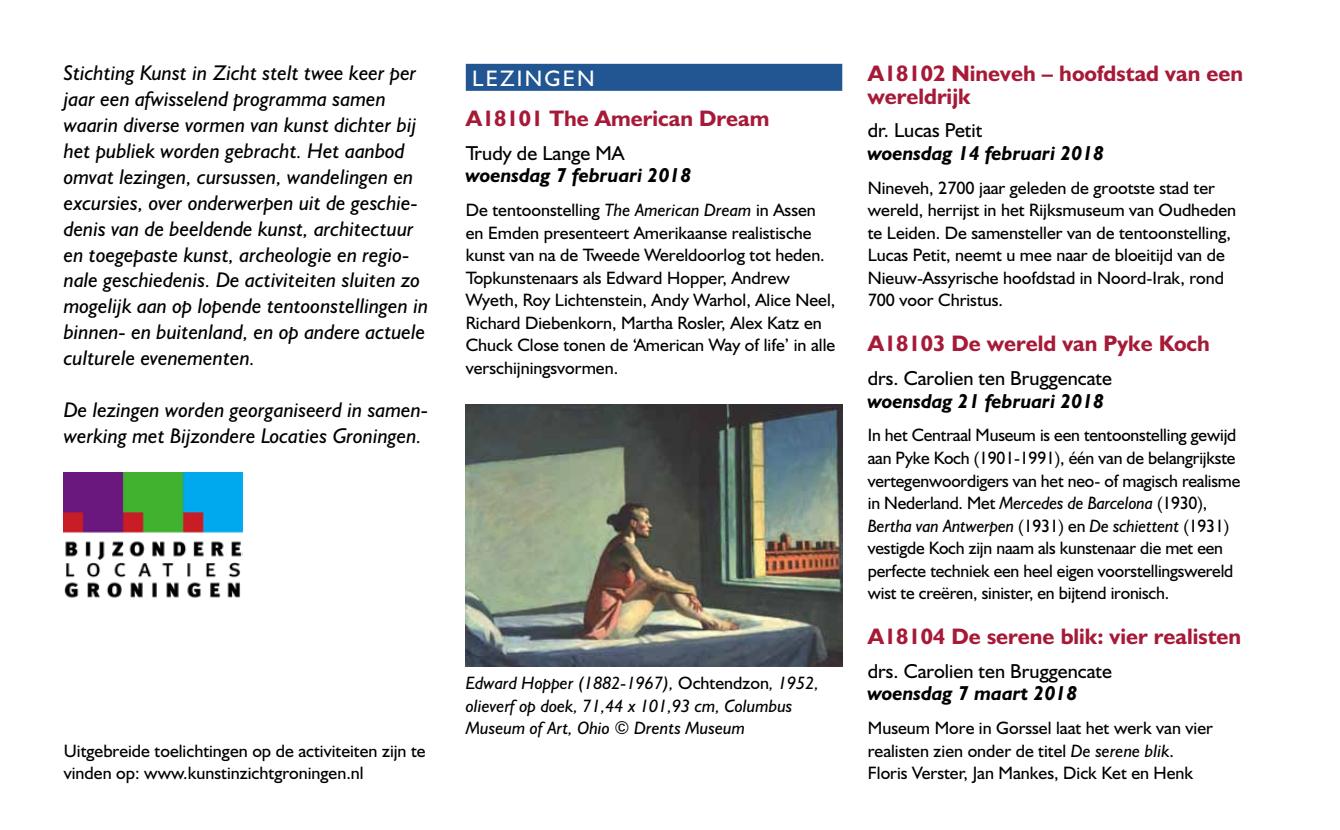
<style>
.page{position:relative;width:1340px;height:830px;background:#fff}
.page>*{position:absolute;margin:0;border:0;box-sizing:border-box;transform-origin:0 0}
.t1{font:700 22.5px/22.5px "Humanist 521 BT";color:#a61a38}
.t2{font:22.5px "Humanist 521 BT";letter-spacing:.1em;color:#fff}
.t3{font:italic 21.38px/25.9px "Humanist 521 BT";color:#000}
.t4{font:italic 700 20.25px "Humanist 521 BT";color:#000}
.t5{font:20.25px "Humanist 521 BT";color:#000}
.t6{font:18px/22.5px "Humanist 521 BT";color:#000}
.t7{font:italic 18px/22.5px "Humanist 521 BT";color:#000}
.s1{font-style:italic}
.s2{font-style:normal}
</style>
<div class="page">
<div style="left:466px;top:64px;width:376px;height:27px;background:#215693"></div>
<img style="left:64px;top:472px;width:178px;height:126px">
<img style="left:466px;top:405px;width:376px;height:260px">
<p class="t3" style="left:64px;top:59px;width:366px">Stichting Kunst in Zicht stelt twee keer per jaar een afwisselend programma samen waarin diverse vormen van kunst dichter bij het publiek worden gebracht. Het aanbod omvat lezingen, cursussen, wandelingen en excursies, over onderwerpen uit de geschie&shy;denis van de beeldende kunst, architectuur en toegepaste kunst, archeologie en regio&shy;nale geschiedenis. De activiteiten sluiten zo mogelijk aan op lopende tentoonstellingen in binnen- en buitenland, en op andere actuele culturele evenementen.</p>
<p class="t3" style="left:64px;top:396px;width:366px">De lezingen worden georganiseerd in samen&shy;werking met Bijzondere Locaties Groningen.</p>
<p class="t6" style="left:64px;top:738px;width:363px">Uitgebreide toelichtingen op de activiteiten zijn te vinden op: www.kunstinzichtgroningen.nl</p>
<p class="t2" style="left:472px;top:64px;width:124px">LEZINGEN</p>
<p class="t1" style="left:466px;top:107px;width:305px">A18101 The American Dream</p>
<p class="t5" style="left:466px;top:140px;width:160px">Trudy de Lange MA</p>
<p class="t4" style="left:466px;top:163px;width:227px">woensdag 7 februari 2018</p>
<p class="t6" style="left:466px;top:198px;width:371px">De tentoonstelling <span class="s1">The American Dream</span> in Assen en Emden presenteert Amerikaanse realistische kunst van na de Tweede Wereldoorlog tot heden.<br>Topkunstenaars als Edward Hopper, Andrew Wyeth, Roy Lichtenstein, Andy Warhol, Alice Neel, Richard Diebenkorn, Martha Rosler, Alex Katz en Chuck Close tonen de ‘American Way of life’ in alle verschijningsvormen.</p>
<p class="t7" style="left:466px;top:671px;width:355px">Edward Hopper (1882-1967), <span class="s2">Ochtendzon</span>, 1952, olieverf op doek, 71,44 x 101,93 cm, Columbus<br>Museum of Art, Ohio © Drents Museum</p>
<p class="t1" style="left:867px;top:62px;width:377px">A18102 Nineveh – hoofdstad van een wereldrijk</p>
<p class="t5" style="left:867px;top:118px;width:116px">dr. Lucas Petit</p>
<p class="t4" style="left:867px;top:140px;width:238px">woensdag 14 februari 2018</p>
<p class="t6" style="left:867px;top:176px;width:370px">Nineveh, 2700 jaar geleden de grootste stad ter wereld, herrijst in het Rijksmuseum van Oudheden te Leiden. De samensteller van de tentoonstelling, Lucas Petit, neemt u mee naar de bloeitijd van de Nieuw-Assyrische hoofdstad in Noord-Irak, rond 700 voor Christus.</p>
<p class="t1" style="left:867px;top:332px;width:344px">A18103 De wereld van Pyke Koch</p>
<p class="t5" style="left:867px;top:365px;width:245px">drs. Carolien ten Bruggencate</p>
<p class="t4" style="left:867px;top:388px;width:238px">woensdag 21 februari 2018</p>
<p class="t6" style="left:867px;top:423px;width:374px">In het Centraal Museum is een tentoonstelling gewijd aan Pyke Koch (1901-1991), één van de belangrijkste vertegenwoordigers van het neo- of magisch realisme in Nederland. Met <span class="s1">Mercedes de Barcelona</span> (1930), <span class="s1">Bertha van Antwerpen</span> (1931) en <span class="s1">De schiettent</span> (1931) vestigde Koch zijn naam als kunstenaar die met een perfecte techniek een heel eigen voorstellingswereld wist te creëren, sinister, en bijtend ironisch.</p>
<p class="t1" style="left:867px;top:624px;width:375px">A18104 De serene blik: vier realisten</p>
<p class="t5" style="left:867px;top:658px;width:245px">drs. Carolien ten Bruggencate</p>
<p class="t4" style="left:867px;top:680px;width:211px">woensdag 7 maart 2018</p>
<p class="t6" style="left:867px;top:716px;width:346px">Museum More in Gorssel laat het werk van vier realisten zien onder de titel <span class="s1">De serene blik</span>.<br>Floris Verster, Jan Mankes, Dick Ket en Henk</p>
</div>
